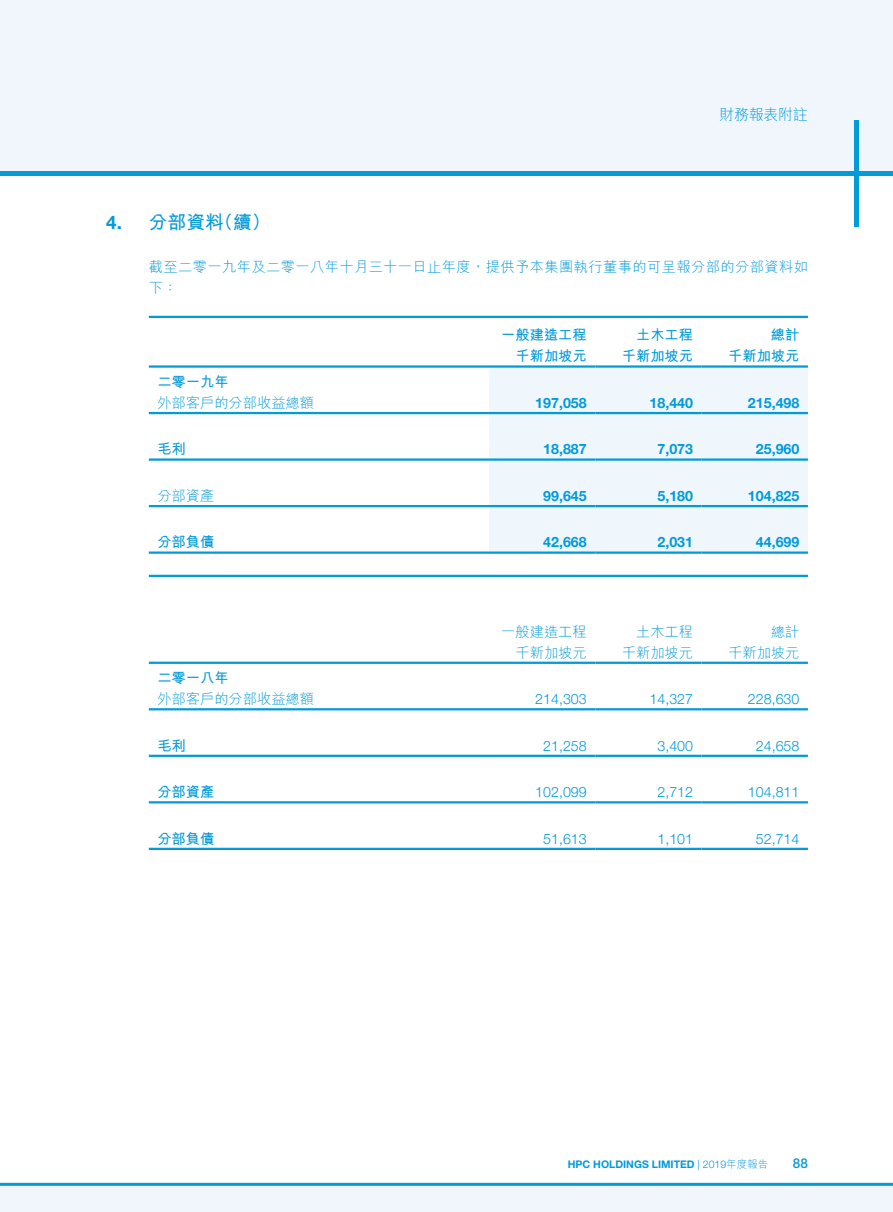
<style>
.page{position:relative;width:893px;height:1212px;background:#f0f6fc}
.page>*{position:absolute;margin:0;border:0;box-sizing:border-box;transform-origin:0 0}
.t1{font:18.75px "M Hei HK Bold E Ten B5 H";color:#039ad8}
.t2{font:15px "M Hei HK Light E Ten B5 H";letter-spacing:-.02em;color:#039ad8}
.t3{font:300 14.25px "Helvetica Neue LT Std";color:#039ad8}
.t4{font:700 14.25px "Helvetica Neue LT Std";color:#039ad8}
.t5{font:14.25px "M Hei HK Bold E Ten B5 H";color:#039ad8}
.t6{font:14.25px "M Hei HK Light E Ten B5 H";color:#039ad8}
.t7{font:14.25px/21px "M Hei HK Light E Ten B5 H";letter-spacing:.03em;color:#039ad8}
.t8{font:500 13.5px "Helvetica Neue LT Std";color:#039ad8}
.t9{font:700 10.5px "Helvetica Neue LT Std";color:#039ad8}
.s1{font-family:"Helvetica Neue LT Std";font-weight:700}
.s2{font-weight:300}
.s3{font-family:"M Hei HK Light E Ten B5 H";font-weight:400}
</style>
<div class="page">
<div style="left:0;top:173px;width:893px;height:1012px;background:#fff"></div>
<hr style="left:0;top:171px;width:893px;height:4px;background:#039ad8">
<hr style="left:855px;top:120px;width:4px;height:106px;background:#039ad8">
<hr style="left:0;top:1183px;width:893px;height:3px;background:#039ad8">
<svg style="left:149px;top:411px;width:340px;height:97px"></svg>
<div style="left:489px;top:368px;width:319px;height:183px;background:#eff6fc"></div>
<hr style="left:149px;top:316px;width:659px;height:2px;background:#039ad8">
<hr style="left:149px;top:365px;width:340px;height:3px;background:#039ad8">
<hr style="left:489px;top:365px;width:106px;height:3px;background:#039ad8">
<hr style="left:595px;top:365px;width:107px;height:3px;background:#039ad8">
<hr style="left:702px;top:365px;width:106px;height:3px;background:#039ad8">
<hr style="left:149px;top:412px;width:340px;height:2px;background:#039ad8">
<hr style="left:489px;top:412px;width:106px;height:2px;background:#039ad8">
<hr style="left:595px;top:412px;width:107px;height:2px;background:#039ad8">
<hr style="left:702px;top:412px;width:106px;height:2px;background:#039ad8">
<hr style="left:149px;top:458px;width:340px;height:3px;background:#039ad8">
<hr style="left:489px;top:458px;width:106px;height:3px;background:#039ad8">
<hr style="left:595px;top:458px;width:107px;height:3px;background:#039ad8">
<hr style="left:702px;top:458px;width:106px;height:3px;background:#039ad8">
<hr style="left:149px;top:505px;width:340px;height:2px;background:#039ad8">
<hr style="left:489px;top:505px;width:106px;height:2px;background:#039ad8">
<hr style="left:595px;top:505px;width:107px;height:2px;background:#039ad8">
<hr style="left:702px;top:505px;width:106px;height:2px;background:#039ad8">
<hr style="left:149px;top:551px;width:340px;height:3px;background:#039ad8">
<hr style="left:489px;top:551px;width:106px;height:3px;background:#039ad8">
<hr style="left:595px;top:551px;width:107px;height:3px;background:#039ad8">
<hr style="left:702px;top:551px;width:106px;height:3px;background:#039ad8">
<svg style="left:149px;top:661px;width:659px;height:187px"></svg>
<svg style="left:489px;top:664px;width:319px;height:184px"></svg>
<hr style="left:149px;top:575px;width:659px;height:2px;background:#039ad8">
<hr style="left:149px;top:662px;width:340px;height:2px;background:#039ad8">
<hr style="left:489px;top:662px;width:106px;height:2px;background:#039ad8">
<hr style="left:595px;top:662px;width:107px;height:2px;background:#039ad8">
<hr style="left:702px;top:662px;width:106px;height:2px;background:#039ad8">
<hr style="left:149px;top:708px;width:340px;height:2px;background:#039ad8">
<hr style="left:489px;top:708px;width:106px;height:2px;background:#039ad8">
<hr style="left:595px;top:708px;width:107px;height:2px;background:#039ad8">
<hr style="left:702px;top:708px;width:106px;height:2px;background:#039ad8">
<hr style="left:149px;top:755px;width:340px;height:2px;background:#039ad8">
<hr style="left:489px;top:755px;width:106px;height:2px;background:#039ad8">
<hr style="left:595px;top:755px;width:107px;height:2px;background:#039ad8">
<hr style="left:702px;top:755px;width:106px;height:2px;background:#039ad8">
<hr style="left:149px;top:801px;width:340px;height:2px;background:#039ad8">
<hr style="left:489px;top:801px;width:106px;height:2px;background:#039ad8">
<hr style="left:595px;top:801px;width:107px;height:2px;background:#039ad8">
<hr style="left:702px;top:801px;width:106px;height:2px;background:#039ad8">
<hr style="left:149px;top:848px;width:340px;height:2px;background:#039ad8">
<hr style="left:489px;top:848px;width:106px;height:2px;background:#039ad8">
<hr style="left:595px;top:848px;width:107px;height:2px;background:#039ad8">
<hr style="left:702px;top:848px;width:106px;height:2px;background:#039ad8">
<p class="t2" style="left:719px;top:108px;width:90px">財務報表附註</p>
<h1 class="t1" style="left:106px;top:215px;width:166px"><span class="s1">4.</span> 分部資料（續）</h1>
<p class="t7" style="left:149px;top:258px;width:661px">截至二零一九年及二零一八年十月三十一日止年度，提供予本集團執行董事的可呈報分部的分部資料如下：</p>
<p class="t5" style="left:501px;top:330px;width:87px">一般建造工程</p>
<p class="t5" style="left:636px;top:330px;width:58px">土木工程</p>
<p class="t5" style="left:771px;top:330px;width:30px">總計</p>
<p class="t5" style="left:516px;top:351px;width:73px">千新加坡元</p>
<p class="t5" style="left:622px;top:351px;width:73px">千新加坡元</p>
<p class="t5" style="left:728px;top:351px;width:73px">千新加坡元</p>
<p class="t5" style="left:157px;top:376px;width:73px">二零一九年</p>
<p class="t6" style="left:157px;top:397px;width:158px">外部客戶的分部收益總額</p>
<p class="t4" style="left:535px;top:398px;width:53px">197,058</p>
<p class="t4" style="left:649px;top:398px;width:45px">18,440</p>
<p class="t4" style="left:748px;top:398px;width:53px">215,498</p>
<p class="t5" style="left:157px;top:444px;width:30px">毛利</p>
<p class="t4" style="left:543px;top:444px;width:45px">18,887</p>
<p class="t4" style="left:657px;top:444px;width:37px">7,073</p>
<p class="t4" style="left:756px;top:444px;width:45px">25,960</p>
<p class="t6" style="left:157px;top:490px;width:58px">分部資產</p>
<p class="t4" style="left:543px;top:491px;width:45px">99,645</p>
<p class="t4" style="left:657px;top:491px;width:37px">5,180</p>
<p class="t4" style="left:748px;top:491px;width:53px">104,825</p>
<p class="t5" style="left:157px;top:537px;width:58px">分部負債</p>
<p class="t4" style="left:543px;top:537px;width:45px">42,668</p>
<p class="t4" style="left:657px;top:537px;width:37px">2,031</p>
<p class="t4" style="left:756px;top:537px;width:45px">44,699</p>
<p class="t6" style="left:501px;top:626px;width:87px">一般建造工程</p>
<p class="t6" style="left:636px;top:626px;width:58px">土木工程</p>
<p class="t6" style="left:771px;top:626px;width:30px">總計</p>
<p class="t6" style="left:516px;top:647px;width:73px">千新加坡元</p>
<p class="t6" style="left:622px;top:647px;width:73px">千新加坡元</p>
<p class="t6" style="left:728px;top:647px;width:73px">千新加坡元</p>
<p class="t5" style="left:157px;top:672px;width:73px">二零一八年</p>
<p class="t6" style="left:157px;top:693px;width:158px">外部客戶的分部收益總額</p>
<p class="t3" style="left:535px;top:694px;width:53px">214,303</p>
<p class="t3" style="left:649px;top:694px;width:45px">14,327</p>
<p class="t3" style="left:748px;top:694px;width:53px">228,630</p>
<p class="t5" style="left:157px;top:740px;width:30px">毛利</p>
<p class="t3" style="left:543px;top:740px;width:45px">21,258</p>
<p class="t3" style="left:657px;top:740px;width:37px">3,400</p>
<p class="t3" style="left:756px;top:740px;width:45px">24,658</p>
<p class="t5" style="left:157px;top:786px;width:58px">分部資產</p>
<p class="t3" style="left:535px;top:787px;width:53px">102,099</p>
<p class="t3" style="left:657px;top:787px;width:37px">2,712</p>
<p class="t3" style="left:748px;top:787px;width:53px">104,811</p>
<p class="t5" style="left:157px;top:833px;width:58px">分部負債</p>
<p class="t3" style="left:543px;top:833px;width:45px">51,613</p>
<p class="t3" style="left:657px;top:833px;width:37px">1,101</p>
<p class="t3" style="left:756px;top:833px;width:45px">52,714</p>
<p class="t9" style="left:568px;top:1160px;width:202px">HPC HOLDINGS LIMITED <span class="s2">| 2019</span><span class="s3">年度報告</span></p>
<p class="t8" style="left:793px;top:1158px;width:17px">88</p>
</div>
